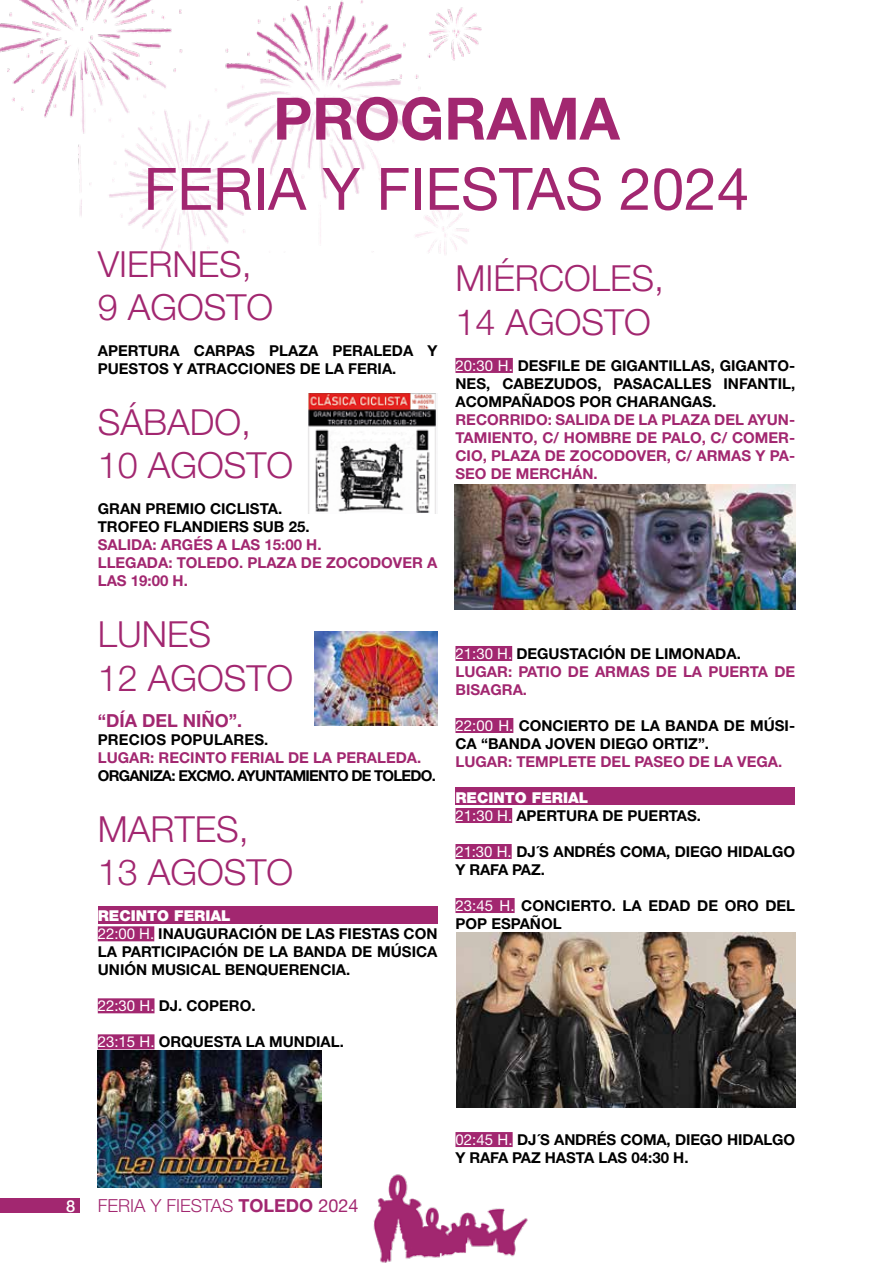
<style>
.page{position:relative;width:893px;height:1263px;background:#fff}
.page>*{position:absolute;margin:0;border:0;box-sizing:border-box;transform-origin:0 0}
.t1{font:58.5px "Helvetica Neue LT Std";color:#a22770}
.t2{font:700 58.5px "Helvetica Neue LT Std";color:#a22770}
.t3{font:300 36px/43.2px "Helvetica Neue LT Std";color:#a22770}
.t4{font:300 18px "Helvetica Neue LT Std";color:#a22770}
.t5{font:700 18px "Helvetica Neue LT Std";color:#a22770}
.t6{font:500 16.5px "Helvetica Neue LT Std";color:#fff}
.t7{font:700 15px/18px "Helvetica Neue LT Std";color:#000}
.t8{font:700 15px/18px "Helvetica Neue LT Std";color:#a22770}
.t9{font:700 15px "Helvetica Neue LT Std";letter-spacing:-.05em;color:#000}
.s1{font-weight:900;color:#fff}
.s2{font-weight:400;color:#fff}
.s3{color:#000}
.s4{font-weight:700}
.s5{font-weight:400}
</style>
<div class="page">
<img style="left:0;top:0;width:482px;height:170px">
<div style="left:0;top:1198px;width:80px;height:14px;background:#a22770"></div>
<div style="left:79px;top:81px;width:735px;height:1084px;background:#fff"></div>
<img style="left:373px;top:1174px;width:155px;height:89px">
<div style="left:98px;top:906px;width:339px;height:17px;background:#a22770"></div>
<div style="left:98px;top:926px;width:56px;height:15px;background:#a22770"></div>
<div style="left:98px;top:998px;width:56px;height:15px;background:#a22770"></div>
<div style="left:98px;top:1034px;width:56px;height:15px;background:#a22770"></div>
<div style="left:455px;top:358px;width:58px;height:15px;background:#a22770"></div>
<div style="left:455px;top:646px;width:57px;height:15px;background:#a22770"></div>
<div style="left:455px;top:718px;width:58px;height:15px;background:#a22770"></div>
<div style="left:455px;top:788px;width:340px;height:17px;background:#a22770"></div>
<div style="left:455px;top:808px;width:57px;height:15px;background:#a22770"></div>
<div style="left:455px;top:844px;width:57px;height:15px;background:#a22770"></div>
<div style="left:455px;top:898px;width:60px;height:15px;background:#a22770"></div>
<div style="left:455px;top:1132px;width:58px;height:15px;background:#a22770"></div>
<img style="left:98px;top:1050px;width:224px;height:137px">
<img style="left:455px;top:484px;width:340px;height:126px">
<img style="left:456px;top:932px;width:339px;height:176px">
<img style="left:315px;top:631px;width:122px;height:95px">
<img style="left:308px;top:393px;width:128px;height:121px">
<h1 class="t2" style="left:273px;top:83px;width:348px">PROGRAMA</h1>
<h1 class="t1" style="left:144px;top:154px;width:607px">FERIA Y FIESTAS 2024</h1>
<h2 class="t3" style="left:98px;top:241px;width:177px">VIERNES,<br>9 AGOSTO</h2>
<p class="t7" style="left:98px;top:341px;width:341px">APERTURA CARPAS PLAZA PERALEDA Y<br>PUESTOS Y ATRACCIONES DE LA FERIA.</p>
<h2 class="t3" style="left:98px;top:400px;width:197px">SÁBADO,<br>10 AGOSTO</h2>
<p class="t7" style="left:98px;top:499px;width:213px">GRAN PREMIO CICLISTA.<br>TROFEO FLANDIERS SUB 25.</p>
<p class="t8" style="left:98px;top:535px;width:341px">SALIDA: ARGÉS A LAS 15:00 H.<br>LLEGADA: TOLEDO. PLAZA DE ZOCODOVER A<br>LAS 19:00 H.</p>
<h2 class="t3" style="left:98px;top:612px;width:197px">LUNES<br>12 AGOSTO</h2>
<p class="t5" style="left:98px;top:709px;width:146px">“DÍA DEL NIÑO”.</p>
<p class="t7" style="left:98px;top:730px;width:172px">PRECIOS POPULARES.</p>
<p class="t8" style="left:98px;top:748px;width:325px">LUGAR: RECINTO FERIAL DE LA PERALEDA.</p>
<p class="t9" style="left:98px;top:766px;width:340px">ORGANIZA: EXCMO. AYUNTAMIENTO DE TOLEDO.</p>
<h2 class="t3" style="left:98px;top:807px;width:197px">MARTES,<br>13 AGOSTO</h2>
<p class="t7" style="left:98px;top:906px;width:341px"><span class="s1">RECINTO FERIAL<br></span><span class="s2">22:00 H.</span> INAUGURACIÓN DE LAS FIESTAS CON<br>LA PARTICIPACIÓN DE LA BANDA DE MÚSICA<br>UNIÓN MUSICAL BENQUERENCIA.</p>
<p class="t7" style="left:98px;top:996px;width:159px"><span class="s2">22:30 H.</span> DJ. COPERO.</p>
<p class="t7" style="left:98px;top:1032px;width:248px"><span class="s2">23:15 H.</span> ORQUESTA LA MUNDIAL.</p>
<h2 class="t3" style="left:455px;top:256px;width:210px">MIÉRCOLES,<br>14 AGOSTO</h2>
<p class="t7" style="left:455px;top:356px;width:341px;text-align:justify"><span class="s2">20:30 H.</span> DESFILE DE GIGANTILLAS, GIGANTO-NES, CABEZUDOS, PASACALLES INFANTIL, ACOMPAÑADOS POR CHARANGAS.</p>
<p class="t8" style="left:455px;top:410px;width:341px;text-align:justify">RECORRIDO: SALIDA DE LA PLAZA DEL AYUN-TAMIENTO, C/ HOMBRE DE PALO, C/ COMER-CIO, PLAZA DE ZOCODOVER, C/ ARMAS Y PA-SEO DE MERCHÁN.</p>
<p class="t8" style="left:455px;top:644px;width:341px"><span class="s2">21:30 H.</span> <span class="s3">DEGUSTACIÓN DE LIMONADA.<br></span>LUGAR: PATIO DE ARMAS DE LA PUERTA DE<br>BISAGRA.</p>
<p class="t7" style="left:455px;top:716px;width:341px"><span class="s2">22:00 H.</span> CONCIERTO DE LA BANDA DE MÚSI-<br>CA “BANDA JOVEN DIEGO ORTIZ”.</p>
<p class="t8" style="left:455px;top:752px;width:328px">LUGAR: TEMPLETE DEL PASEO DE LA VEGA.</p>
<p class="t7" style="left:455px;top:788px;width:247px"><span class="s1">RECINTO FERIAL<br></span><span class="s2">21:30 H.</span> APERTURA DE PUERTAS.</p>
<p class="t7" style="left:455px;top:842px;width:341px"><span class="s2">21:30 H.</span> DJ´S ANDRÉS COMA, DIEGO HIDALGO<br>Y RAFA PAZ.</p>
<p class="t7" style="left:455px;top:896px;width:341px"><span class="s2">23:45 H.</span> CONCIERTO. LA EDAD DE ORO DEL<br>POP ESPAÑOL</p>
<p class="t6" style="left:66px;top:1196px;width:11px">8</p>
<p class="t4" style="left:98px;top:1195px;width:262px">FERIA Y FIESTAS <span class="s4">TOLEDO</span> <span class="s5">2024</span></p>
<p class="t7" style="left:455px;top:1130px;width:341px"><span class="s2">02:45 H.</span> DJ´S ANDRÉS COMA, DIEGO HIDALGO<br>Y RAFA PAZ HASTA LAS 04:30 H.</p>
</div>
